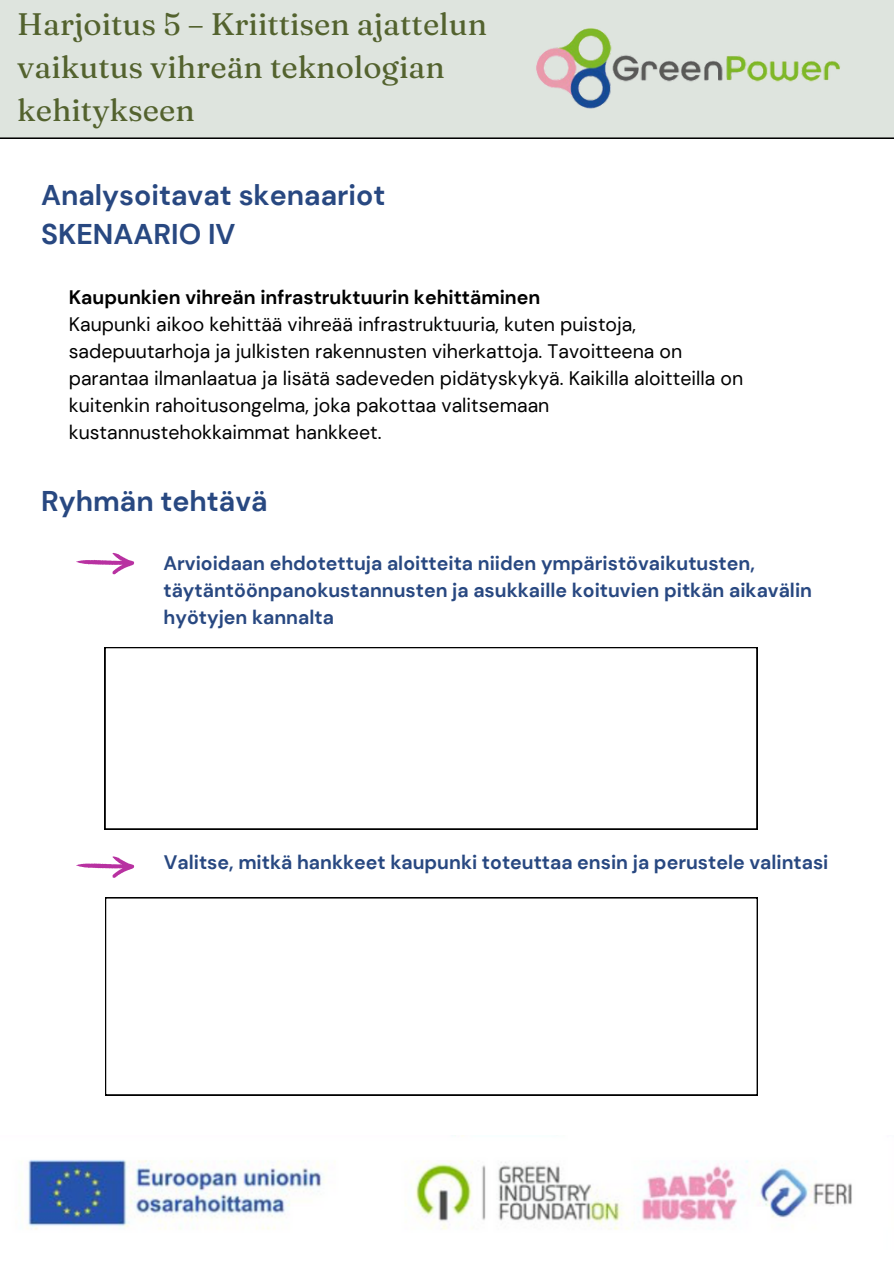
<style>
.page{position:relative;width:894px;height:1264px;background:#fff}
.page>*{position:absolute;margin:0;border:0;box-sizing:border-box;transform-origin:0 0}
.t1{font:31.05px/42.8px "Fraunces 9 pt";color:#53622e}
.t2{font:700 28.5px/39.3px "DM Sans";color:#284881}
.t3{font:19.5px/27px "DM Sans";color:#000}
.t4{font:700 19.5px/27px "DM Sans";color:#284881}
.t5{font:700 19.5px "DM Sans";color:#000}
</style>
<div class="page">
<div style="left:0;top:0;width:893px;height:138px;background:#dee4de"></div>
<img style="left:513px;top:19px;width:351px;height:98px">
<img style="left:21px;top:1135px;width:831px;height:95px">
<svg style="left:76px;top:553px;width:58px;height:21px"></svg>
<svg style="left:76px;top:856px;width:58px;height:21px"></svg>
<svg style="left:105px;top:647px;width:652px;height:182px"></svg>
<svg style="left:105px;top:897px;width:652px;height:198px"></svg>
<h2 class="t1" style="left:17px;top:3px;width:471px">Harjoitus 5 – Kriittisen ajattelun vaikutus vihreän teknologian kehitykseen</h2>
<p class="t2" style="left:41px;top:175px;width:345px">Analysoitavat skenaariot<br>SKENAARIO IV</p>
<h1 class="t5" style="left:69px;top:284px;width:473px">Kaupunkien vihreän infrastruktuurin kehittäminen</h1>
<p class="t3" style="left:69px;top:310px;width:675px">Kaupunki aikoo kehittää vihreää infrastruktuuria, kuten puistoja, sadepuutarhoja ja julkisten rakennusten viherkattoja. Tavoitteena on parantaa ilmanlaatua ja lisätä sadeveden pidätyskykyä. Kaikilla aloitteilla on kuitenkin rahoitusongelma, joka pakottaa valitsemaan kustannustehokkaimmat hankkeet.</p>
<p class="t2" style="left:41px;top:482px;width:228px">Ryhmän tehtävä</p>
<h1 class="t4" style="left:163px;top:550px;width:650px">Arvioidaan ehdotettuja aloitteita niiden ympäristövaikutusten, täytäntöönpanokustannusten ja asukkaille koituvien pitkän aikavälin hyötyjen kannalta</h1>
<p class="t4" style="left:164px;top:849px;width:666px">Valitse, mitkä hankkeet kaupunki toteuttaa ensin ja perustele valintasi</p>
</div>
